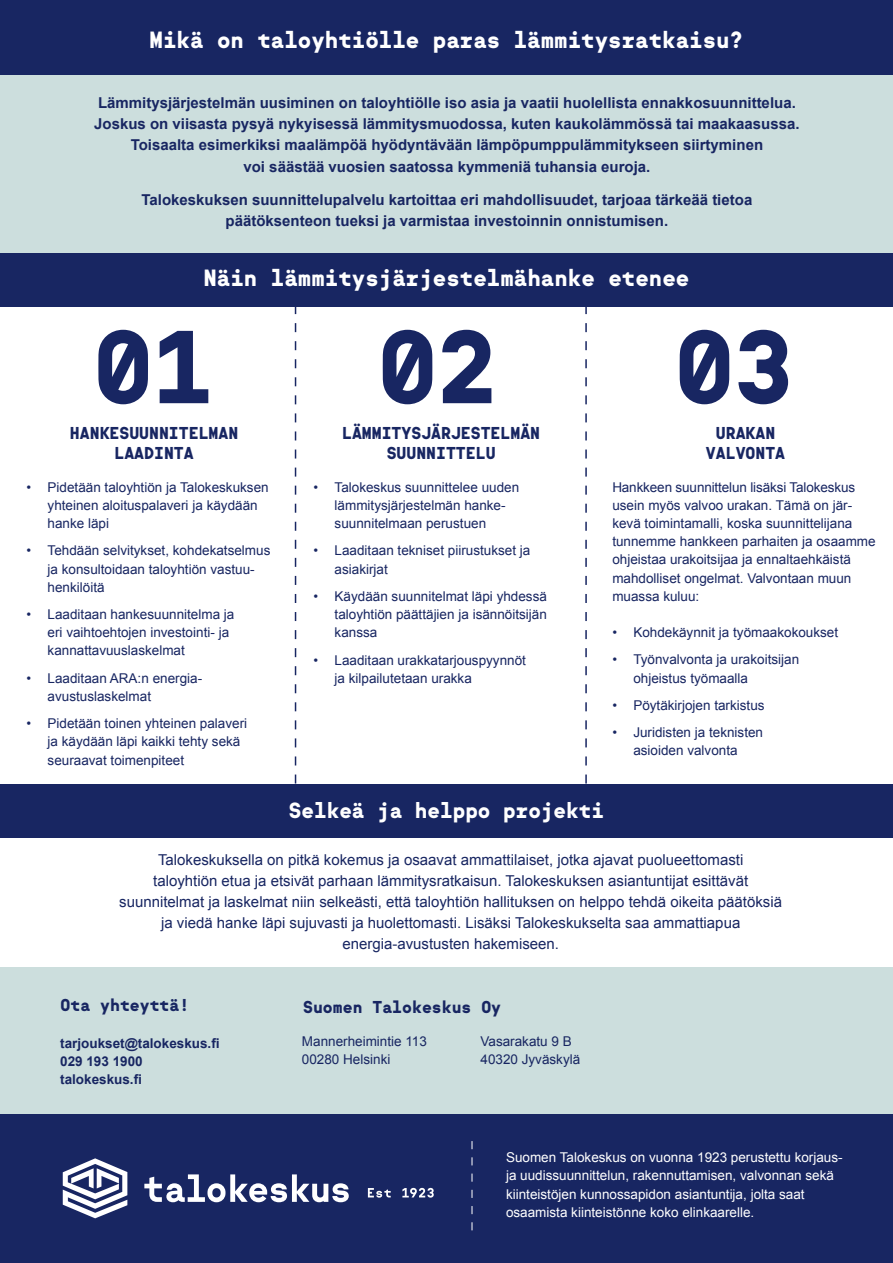
<style>
.page{position:relative;width:893px;height:1263px;background:#fff}
.page>*{position:absolute;margin:0;border:0;box-sizing:border-box;transform-origin:0 0}
.t1{font:900 99px "Sul Mono";color:#182662}
.t2{font:900 22.5px "Sul Mono";color:#fff}
.t3{font:900 21px "Sul Mono";color:#fff}
.t4{font:900 16.5px/19.8px "Sul Mono";color:#182662;text-align:center}
.t5{font:700 15px/21.1px "Arial";color:#182662;text-align:center}
.t6{font:15px/21.1px "Arial";color:#182662;text-align:center}
.t7{font:13.5px/18.1px "Arial";color:#182662}
.t8{font:13.5px/18.1px "Arial";color:#fff}
.t9{font:700 13.5px/18.1px "Arial";color:#182662}
</style>
<div class="page">
<svg style="left:295px;top:252px;width:1px;height:532px"></svg>
<svg style="left:585px;top:252px;width:2px;height:532px"></svg>
<div style="left:0;top:59px;width:893px;height:193px;background:#ccdedd"></div>
<div style="left:0;top:967px;width:893px;height:224px;background:#ccdedd"></div>
<div style="left:0;top:0;width:893px;height:75px;background:#182662"></div>
<div style="left:0;top:784px;width:893px;height:54px;background:#182662"></div>
<div style="left:0;top:253px;width:893px;height:53px;background:#182662"></div>
<div style="left:0;top:1114px;width:893px;height:149px;background:#182662"></div>
<svg style="left:63px;top:1158px;width:64px;height:60px"></svg>
<svg style="left:144px;top:1174px;width:205px;height:28px"></svg>
<svg style="left:368px;top:1188px;width:23px;height:9px"></svg>
<svg style="left:402px;top:1188px;width:32px;height:9px"></svg>
<svg style="left:472px;top:1141px;width:1px;height:89px"></svg>
<h2 class="t2" style="left:150px;top:27px;width:595px">Mikä on taloyhtiölle paras lämmitysratkaisu?</h2>
<p class="t5" style="left:94px;top:93px;width:707px">Lämmitysjärjestelmän uusiminen on taloyhtiölle iso asia ja vaatii huolellista ennakkosuunnittelua.<br>Joskus on viisasta pysyä nykyisessä lämmitysmuodossa, kuten kaukolämmössä tai maakaasussa.<br>Toisaalta esimerkiksi maalämpöä hyödyntävään lämpöpumppulämmitykseen siirtyminen<br>voi säästää vuosien saatossa kymmeniä tuhansia euroja.</p>
<p class="t5" style="left:142px;top:190px;width:612px">Talokeskuksen suunnittelupalvelu kartoittaa eri mahdollisuudet, tarjoaa tärkeää tietoa päätöksenteon tueksi ja varmistaa investoinnin onnistumisen.</p>
<h2 class="t2" style="left:203px;top:265px;width:488px">Näin lämmitysjärjestelmähanke etenee</h2>
<h1 class="t1" style="left:94px;top:308px;width:120px">01</h1>
<h1 class="t1" style="left:378px;top:308px;width:120px">02</h1>
<h1 class="t1" style="left:675px;top:308px;width:120px">03</h1>
<p class="t4" style="left:70px;top:423px;width:170px">HANKESUUNNITELMAN<br>LAADINTA</p>
<p class="t7" style="left:48px;top:478px;width:223px;text-indent:-21px">• Pidetään taloyhtiön ja Talokeskuksen yhteinen aloituspalaveri ja käydään hanke läpi</p>
<p class="t7" style="left:48px;top:542px;width:224px;text-indent:-21px">• Tehdään selvitykset, kohdekatselmus ja konsultoidaan taloyhtiön vastuu&shy;henkilöitä</p>
<p class="t7" style="left:48px;top:605px;width:188px;text-indent:-21px">• Laaditaan hankesuunnitelma ja eri vaihtoehtojen investointi- ja kannattavuuslaskelmat</p>
<p class="t7" style="left:48px;top:669px;width:156px;text-indent:-21px">• Laaditaan ARA:n energia&shy;avustuslaskelmat</p>
<p class="t7" style="left:48px;top:715px;width:201px;text-indent:-21px">• Pidetään toinen yhteinen palaveri ja käydään läpi kaikki tehty sekä seuraavat toimenpiteet</p>
<p class="t4" style="left:342px;top:423px;width:199px">LÄMMITYSJÄRJESTELMÄN<br>SUUNNITTELU</p>
<p class="t7" style="left:335px;top:478px;width:186px;text-indent:-21px">• Talokeskus suunnittelee uuden lämmitysjärjestelmän hanke&shy;suunnitelmaan perustuen</p>
<p class="t7" style="left:335px;top:542px;width:197px;text-indent:-21px">• Laaditaan tekniset piirustukset ja asiakirjat</p>
<p class="t7" style="left:335px;top:587px;width:214px;text-align:justify;text-indent:-21px">• Käydään suunnitelmat läpi yhdessä taloyhtiön päättäjien ja isännöitsijän kanssa</p>
<p class="t7" style="left:335px;top:651px;width:193px;text-indent:-21px">• Laaditaan urakkatarjouspyynnöt ja kilpailutetaan urakka</p>
<p class="t4" style="left:706px;top:423px;width:81px">URAKAN<br>VALVONTA</p>
<p class="t7" style="left:612px;top:478px;width:265px">Hankkeen suunnittelun lisäksi Talokeskus usein myös valvoo urakan. Tämä on jär&shy;kevä toimintamalli, koska suunnittelijana tunnemme hankkeen parhaiten ja osaamme ohjeistaa urakoitsijaa ja ennaltaehkäistä mahdolliset ongelmat. Valvontaan muun muassa kuluu:</p>
<p class="t7" style="left:612px;top:623px;width:227px">• Kohdekäynnit ja työmaakokoukset</p>
<p class="t7" style="left:633px;top:651px;width:167px;text-indent:-21px">• Työnvalvonta ja urakoitsijan ohjeistus työmaalla</p>
<p class="t7" style="left:612px;top:696px;width:154px">• Pöytäkirjojen tarkistus</p>
<p class="t7" style="left:612px;top:724px;width:152px;text-align:center">• Juridisten ja teknisten asioiden valvonta</p>
<h3 class="t3" style="left:289px;top:798px;width:317px">Selkeä ja helppo projekti</h3>
<p class="t6" style="left:119px;top:849px;width:664px">Talokeskuksella on pitkä kokemus ja osaavat ammattilaiset, jotka ajavat puolueettomasti<br>taloyhtiön etua ja etsivät parhaan lämmitysratkaisun. Talokeskuksen asiantuntijat esittävät suunnitelmat ja laskelmat niin selkeästi, että taloyhtiön hallituksen on helppo tehdä oikeita päätöksiä ja viedä hanke läpi sujuvasti ja huolettomasti. Lisäksi Talokeskukselta saa ammattiapua energia-avustusten hakemiseen.</p>
<p class="t4" style="left:61px;top:995px;width:130px">Ota yhteyttä!</p>
<p class="t9" style="left:60px;top:1035px;width:161px">tarjoukset@talokeskus.fi<br>029 193 1900 talokeskus.fi</p>
<p class="t4" style="left:303px;top:997px;width:199px">Suomen Talokeskus Oy</p>
<p class="t7" style="left:302px;top:1032px;width:127px">Mannerheimintie 113<br>00280 Helsinki</p>
<p class="t7" style="left:480px;top:1032px;width:101px">Vasarakatu 9 B<br>40320 Jyväskylä</p>
<p class="t8" style="left:506px;top:1148px;width:338px">Suomen Talokeskus on vuonna 1923 perustettu korjaus&shy;ja uudissuunnittelun, rakennuttamisen, valvonnan sekä kiinteistöjen kunnossapidon asiantuntija, jolta saat osaamista kiinteistönne koko elinkaarelle.</p>
</div>
